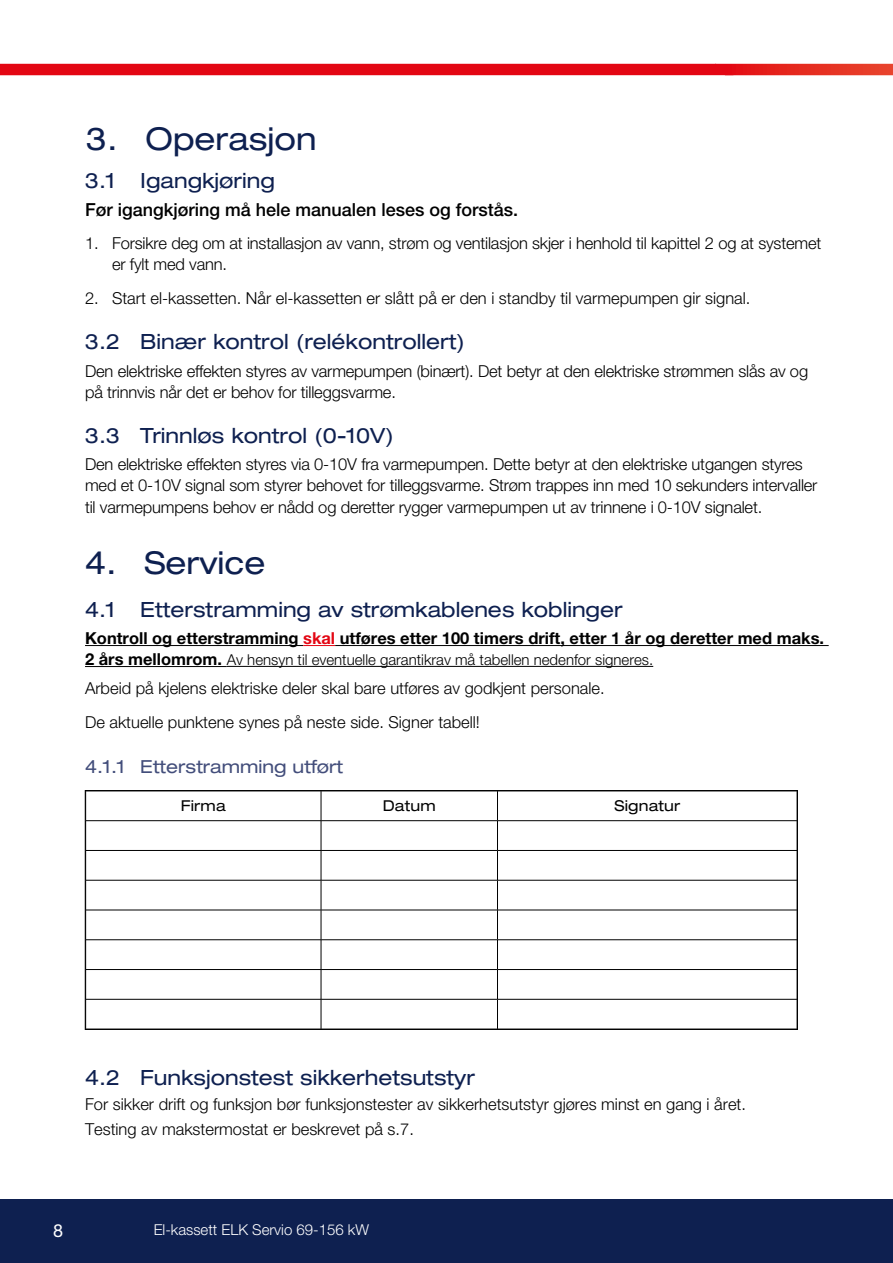
<style>
.page{position:relative;width:893px;height:1263px;background:#fff}
.page>*{position:absolute;margin:0;border:0;box-sizing:border-box;transform-origin:0 0}
.t1{font:expanded 31.5px "Helvetica Neue LT Std";color:#0e2050}
.t2{font:expanded 21px "Helvetica Neue LT Std";color:#0e2050}
.t3{font:500 18px "Helvetica Neue LT Std";color:#000}
.t4{font:expanded 18px "Helvetica Neue LT Std";color:#434e7b}
.t5{font:18px "Helvetica Neue LT Std";color:#fff}
.t6{font:300 16.5px/21px "Helvetica Neue LT Std";letter-spacing:-.01em;color:#000}
.t7{font:700 16.5px "Helvetica Neue LT Std";color:#000}
.t8{font:300 15px "Helvetica Neue LT Std";color:#000}
.t9{font:300 15px "Helvetica Neue LT Std";color:#fff}
.t10{font:expanded 15px "Helvetica Neue LT Std";letter-spacing:.01em;color:#000}
.s1{color:#e30613}
.s2{font-weight:700;font-size:16.5px}
</style>
<div class="page">
<svg style="left:0;top:64px;width:893px;height:11px"></svg>
<div style="left:0;top:1199px;width:893px;height:64px;background:#0e2050"></div>
<hr style="left:85px;top:645px;width:218px;height:1px;background:#000">
<hr style="left:303px;top:645px;width:32px;height:1px;background:#e30613">
<hr style="left:335px;top:645px;width:494px;height:1px;background:#000">
<hr style="left:85px;top:666px;width:142px;height:1px;background:#000">
<hr style="left:227px;top:666px;width:426px;height:1px;background:#000">
<svg style="left:87px;top:821px;width:709px;height:207px"></svg>
<hr style="left:85px;top:820px;width:236px;height:1px;background:#000">
<hr style="left:321px;top:820px;width:176px;height:1px;background:#000">
<hr style="left:497px;top:820px;width:300px;height:1px;background:#000">
<hr style="left:85px;top:850px;width:236px;height:1px;background:#000">
<hr style="left:321px;top:850px;width:176px;height:1px;background:#000">
<svg style="left:321px;top:792px;width:1px;height:88px"></svg>
<hr style="left:497px;top:850px;width:300px;height:1px;background:#000">
<svg style="left:497px;top:792px;width:1px;height:88px"></svg>
<hr style="left:85px;top:880px;width:236px;height:1px;background:#000">
<hr style="left:321px;top:880px;width:176px;height:1px;background:#000">
<hr style="left:321px;top:880px;width:1px;height:30px;background:#000">
<hr style="left:497px;top:880px;width:300px;height:1px;background:#000">
<hr style="left:497px;top:880px;width:1px;height:30px;background:#000">
<hr style="left:85px;top:910px;width:236px;height:1px;background:#000">
<hr style="left:321px;top:910px;width:176px;height:1px;background:#000">
<hr style="left:497px;top:910px;width:300px;height:1px;background:#000">
<hr style="left:85px;top:939px;width:236px;height:1px;background:#000">
<hr style="left:321px;top:939px;width:176px;height:1px;background:#000">
<hr style="left:497px;top:939px;width:300px;height:1px;background:#000">
<hr style="left:85px;top:969px;width:236px;height:1px;background:#000">
<hr style="left:321px;top:969px;width:176px;height:1px;background:#000">
<svg style="left:321px;top:910px;width:1px;height:89px"></svg>
<hr style="left:497px;top:969px;width:300px;height:1px;background:#000">
<svg style="left:497px;top:910px;width:1px;height:89px"></svg>
<hr style="left:85px;top:999px;width:236px;height:1px;background:#000">
<hr style="left:321px;top:999px;width:176px;height:1px;background:#000">
<hr style="left:321px;top:999px;width:1px;height:30px;background:#000">
<hr style="left:497px;top:999px;width:300px;height:1px;background:#000">
<hr style="left:497px;top:999px;width:1px;height:30px;background:#000">
<div style="left:85px;top:790px;width:713px;height:240px;border:1px solid #000"></div>
<h1 class="t1" style="left:86px;top:120px;width:232px">3. Operasjon</h1>
<p class="t2" style="left:85px;top:168px;width:191px">3.1 Igangkjøring</p>
<p class="t3" style="left:85px;top:199px;width:435px">Før igangkjøring må hele manualen leses og forstås.</p>
<p class="t6" style="left:112px;top:233px;width:711px;text-indent:-27px">1. Forsikre deg om at installasjon av vann, strøm og ventilasjon skjer i henhold til kapittel 2 og at systemet er fylt med vann.</p>
<p class="t6" style="left:85px;top:287px;width:667px">2. Start el-kassetten. Når el-kassetten er slått på er den i standby til varmepumpen gir signal.</p>
<p class="t2" style="left:85px;top:329px;width:381px">3.2 Binær kontrol (relékontrollert)</p>
<p class="t6" style="left:85px;top:360px;width:725px">Den elektriske effekten styres av varmepumpen (binært). Det betyr at den elektriske strømmen slås av og på trinnvis når det er behov for tilleggsvarme.</p>
<p class="t2" style="left:85px;top:423px;width:310px">3.3 Trinnløs kontrol (0-10V)</p>
<p class="t6" style="left:85px;top:454px;width:734px">Den elektriske effekten styres via 0-10V fra varmepumpen. Dette betyr at den elektriske utgangen styres med et 0-10V signal som styrer behovet for tilleggsvarme. Strøm trappes inn med 10 sekunders intervaller til varmepumpens behov er nådd og deretter rygger varmepumpen ut av trinnene i 0-10V signalet.</p>
<h1 class="t1" style="left:85px;top:544px;width:182px">4. Service</h1>
<p class="t2" style="left:85px;top:596px;width:539px">4.1 Etterstramming av strømkablenes koblinger</p>
<p class="t7" style="left:85px;top:628px;width:741px">Kontroll og etterstramming <span class="s1">skal</span> utføres etter 100 timers drift, etter 1 år og deretter med maks.</p>
<p class="t8" style="left:85px;top:650px;width:570px"><span class="s2">2 års mellomrom.</span> Av hensyn til eventuelle garantikrav må tabellen nedenfor signeres.</p>
<p class="t6" style="left:85px;top:671px;width:521px;line-height:33.8px">Arbeid på kjelens elektriske deler skal bare utføres av godkjent personale.<br>De aktuelle punktene synes på neste side. Signer tabell!</p>
<p class="t4" style="left:85px;top:756px;width:260px">4.1.1 Etterstramming utført</p>
<p class="t10" style="left:181px;top:797px;width:46px">Firma</p>
<p class="t10" style="left:383px;top:797px;width:54px">Datum</p>
<p class="t10" style="left:614px;top:797px;width:67px">Signatur</p>
<p class="t2" style="left:85px;top:1064px;width:391px">4.2 Funksjonstest sikkerhetsutstyr</p>
<p class="t6" style="left:85px;top:1091px;width:662px;line-height:25.2px">For sikker drift og funksjon bør funksjonstester av sikkerhetsutstyr gjøres minst en gang i året.<br>Testing av makstermostat er beskrevet på s.7.</p>
<p class="t5" style="left:53px;top:1220px;width:12px">8</p>
<p class="t9" style="left:154px;top:1221px;width:217px">El-kassett ELK Servio 69-156 kW</p>
</div>
